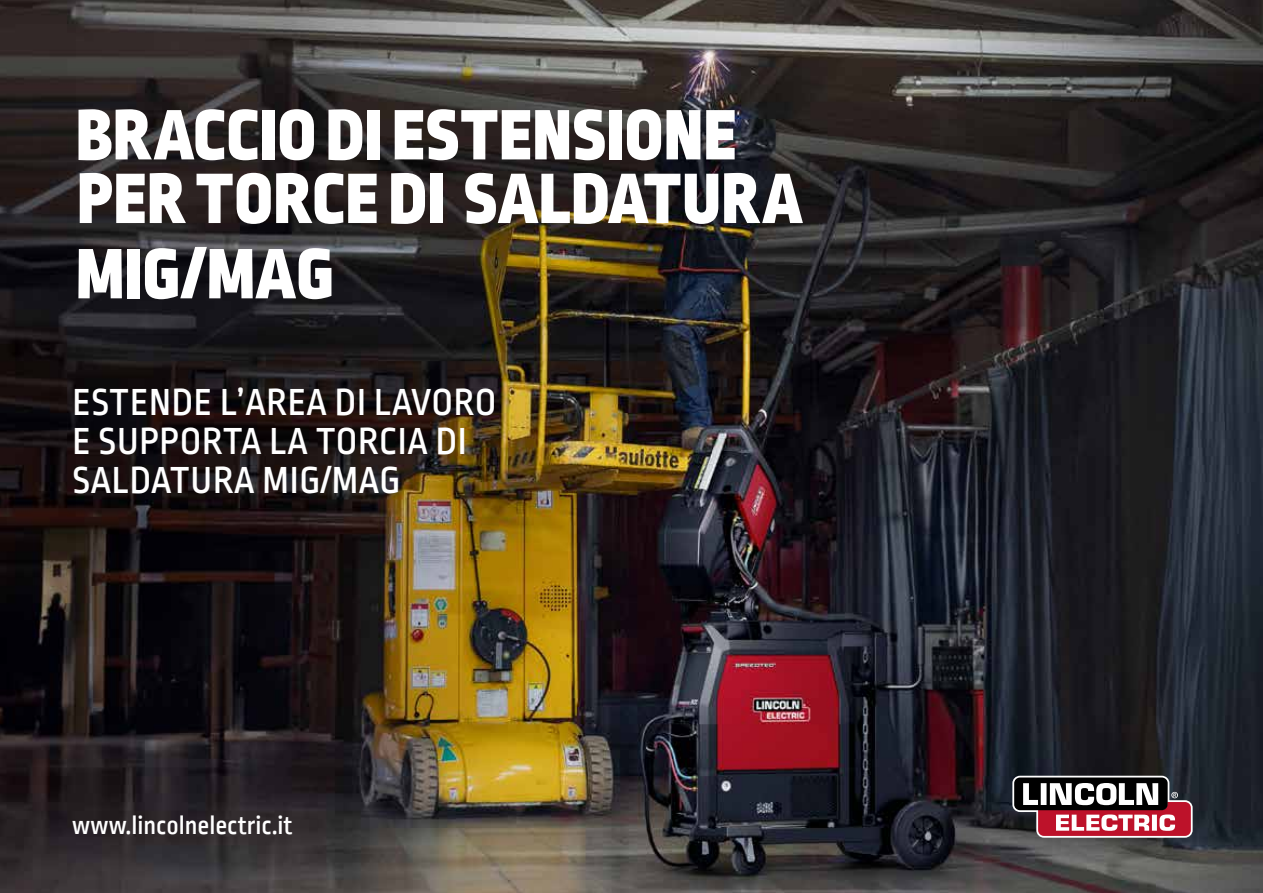
<style>
.page{position:relative;width:1263px;height:893px;background:#fff}
.page>*{position:absolute;margin:0;border:0;box-sizing:border-box;transform-origin:0 0}
.t1{font:900 75.3px/63.6px "Ropa Sans Pro";letter-spacing:.02em;color:#fff;scale:.96 1}
.t2{font:500 39.75px/39px "Ropa Sans Pro";letter-spacing:.02em;color:#fff;scale:.96 1}
.t3{font:500 27px "Ropa Sans PTT";color:#fff}
</style>
<div class="page">
<img style="left:0;top:0;width:1263px;height:893px">
<svg style="left:1012px;top:776px;width:180px;height:62px"></svg>
<h1 class="t1" style="left:76px;top:106px;width:758px">BRACCIO DI ESTENSIONE<br>PER TORCE DI SALDATURA</h1>
<h1 class="t1" style="left:76px;top:245px;width:269px">MIG/MAG</h1>
<p class="t2" style="left:72px;top:385px;width:443px">ESTENDE L’AREA DI LAVORO<br>E SUPPORTA LA TORCIA DI<br>SALDATURA MIG/MAG</p>
<p class="t3" style="left:72px;top:811px;width:222px">www.lincolnelectric.it</p>
</div>
